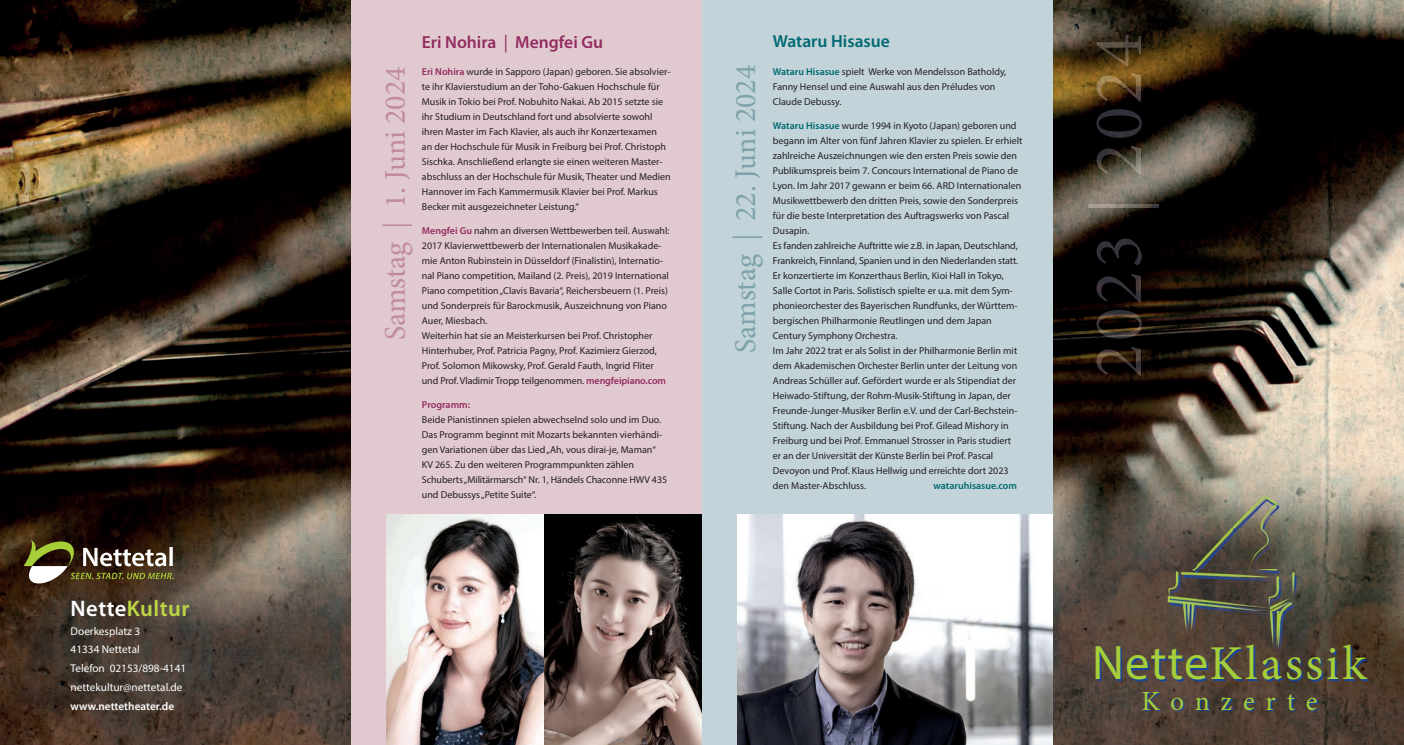
<style>
.page{position:relative;width:1404px;height:745px;background:#fff}
.page>*{position:absolute;margin:0;border:0;box-sizing:border-box;transform-origin:0 0}
.t1{font:48.62px "Minion Pro";letter-spacing:.06em;color:#a6ce39}
.t2{font:30px "Minion Pro";color:#7da2ab}
.t3{font:30px "Minion Pro";color:#c08b9d}
.t4{font:27.62px "Minion Pro";letter-spacing:.39em;color:#a6ce39}
.t5{font:600 22.5px "Myriad Pro";letter-spacing:.02em;color:#bcd646}
.t6{font:600 17.5px "Myriad Pro";color:#932b60}
.t7{font:600 17.5px "Myriad Pro";color:#006972}
.t8{font:11.25px/18.8px "Myriad Pro";color:#fff}
.t9{font:600 11.25px "Myriad Pro";color:#fff}
.t10{font:10px/15px "Myriad Pro";color:#231f20}
.t11{font:600 10px "Myriad Pro";color:#006972}
.t12{font:600 10px "Myriad Pro";letter-spacing:-.005em;color:#932b60}
.s1{color:#fff}
.s2{font-weight:400}
.s3{font-weight:600;color:#932b60}
.s4{font-weight:600;color:#006972}
.s5{font-family:"Myriad Pro"}
</style>
<div class="page">
<div style="left:702px;top:0;width:350px;height:744px;background:#c2d3d9"></div>
<div style="left:351px;top:0;width:351px;height:744px;background:#e1cacf"></div>
<img style="left:1052px;top:0;width:351px;height:744px">
<img style="left:0;top:0;width:351px;height:744px">
<img style="left:386px;top:514px;width:316px;height:230px">
<img style="left:737px;top:514px;width:315px;height:230px">
<svg style="left:23px;top:538px;width:151px;height:45px;background:#60563c"></svg>
<img style="left:1160px;top:487px;width:146px;height:164px">
<img style="left:1096px;top:231px;width:45px;height:144px">
<img style="left:1088px;top:204px;width:70px;height:3px">
<img style="left:1096px;top:35px;width:45px;height:160px">
<h3 class="t5" style="left:71px;top:593px;width:120px"><span class="s1">Nette</span>Kultur</h3>
<p class="t8" style="left:71px;top:620px;width:117px">Doerkesplatz 3<br>41334 Nettetal<br>Telefon 02153/898-4141 nettekultur@nettetal.de</p>
<p class="t9" style="left:71px;top:698px;width:105px">www.nettetheater.de</p>
<h2 class="t3" style="left:375px;top:340px;width:275px;rotate:-90deg">Samstag 1. Juni 2024</h2>
<h3 class="t6" style="left:422px;top:31px;width:183px">Eri Nohira <span class="s2">|</span> Mengfei Gu</h3>
<h3 class="t7" style="left:772px;top:30px;width:118px">Wataru Hisasue</h3>
<p class="t10" style="left:422px;top:64px;width:250px"><span class="s3">Eri Nohira</span> wurde in Sapporo (Japan) geboren. Sie absolvier&shy;te ihr Klavierstudium an der Toho-Gakuen Hochschule für Musik in Tokio bei Prof. Nobuhito Nakai. Ab 2015 setzte sie ihr Studium in Deutschland fort und absolvierte sowohl ihren Master im Fach Klavier, als auch ihr Konzertexamen<br>an der Hochschule für Musik in Freiburg bei Prof. Christoph Sischka. Anschließend erlangte sie einen weiteren Master&shy;abschluss an der Hochschule für Musik, Theater und Medien Hannover im Fach Kammermusik Klavier bei Prof. Markus Becker mit ausgezeichneter Leistung.“</p>
<p class="t10" style="left:422px;top:223px;width:249px"><span class="s3">Mengfei Gu</span> nahm an diversen Wettbewerben teil. Auswahl:<br>2017 Klavierwettbewerb der Internationalen Musikakade&shy;mie Anton Rubinstein in Düsseldorf (Finalistin), Internatio&shy;nal Piano competition, Mailand (2. Preis), 2019 International Piano competition „Clavis Bavaria“, Reichersbeuern (1. Preis) und Sonderpreis für Barockmusik, Auszeichnung von Piano Auer, Miesbach.<br>Weiterhin hat sie an Meisterkursen bei Prof. Christopher Hinterhuber, Prof. Patricia Pagny, Prof. Kazimierz Gierzod, Prof. Solomon Mikowsky, Prof. Gerald Fauth, Ingrid Fliter und Prof. Vladimir Tropp teilgenommen. <span class="s3">mengfeipiano.com</span></p>
<p class="t12" style="left:422px;top:398px;width:50px">Programm:</p>
<p class="t10" style="left:422px;top:411px;width:247px">Beide Pianistinnen spielen abwechselnd solo und im Duo.<br>Das Programm beginnt mit Mozarts bekannten vierhändi&shy;gen Variationen über das Lied „Ah, vous dirai-je, Maman“ KV 265. Zu den weiteren Programmpunkten zählen Schuberts „Militärmarsch“ Nr. 1, Händels Chaconne HWV 435 und Debussys „Petite Suite“.</p>
<h2 class="t2" style="left:725px;top:353px;width:289px;rotate:-90deg">Samstag 22. Juni 2024</h2>
<p class="t10" style="left:772px;top:64px;width:235px"><span class="s4">Wataru Hisasue</span> spielt Werke von Mendelsson Batholdy,<br>Fanny Hensel und eine Auswahl aus den Préludes von<br>Claude Debussy.</p>
<p class="t10" style="left:772px;top:118px;width:251px"><span class="s4">Wataru Hisasue</span> wurde 1994 in Kyoto (Japan) geboren und begann im Alter von fünf Jahren Klavier zu spielen. Er erhielt zahlreiche Auszeichnungen wie den ersten Preis sowie den Publikumspreis beim 7. Concours International de Piano de Lyon. Im Jahr 2017 gewann er beim 66. ARD Internationalen Musikwettbewerb den dritten Preis, sowie den Sonderpreis für die beste Interpretation des Auftragswerks von Pascal Dusapin.<br>Es fanden zahlreiche Auftritte wie z.B. in Japan, Deutschland, Frankreich, Finnland, Spanien und in den Niederlanden statt.<br>Er konzertierte im Konzerthaus Berlin, Kioi Hall in Tokyo, Salle Cortot in Paris. Solistisch spielte er u.a. mit dem Sym&shy;phonieorchester des Bayerischen Rundfunks, der Württem&shy;bergischen Philharmonie Reutlingen und dem Japan Century Symphony Orchestra.<br>Im Jahr 2022 trat er als Solist in der Philharmonie Berlin mit dem Akademischen Orchester Berlin unter der Leitung von Andreas Schüller auf. Gefördert wurde er als Stipendiat der Heiwado-Stiftung, der Rohm-Musik-Stiftung in Japan, der Freunde-Junger-Musiker Berlin e.V. und der Carl-Bechstein-Stiftung. Nach der Ausbildung bei Prof. Gilead Mishory in Freiburg und bei Prof. Emmanuel Strosser in Paris studiert<br>er an der Universität der Künste Berlin bei Prof. Pascal Devoyon und Prof. Klaus Hellwig und erreichte dort 2023 den Master-Abschluss.</p>
<p class="t11" style="left:933px;top:479px;width:85px">wataruhisasue.com</p>
<h1 class="t1" style="left:1092px;top:630px;width:276px"><span class="s5">Nette</span>Klassik</h1>
<h3 class="t4" style="left:1141px;top:682px;width:178px">Konzerte</h3>
</div>
